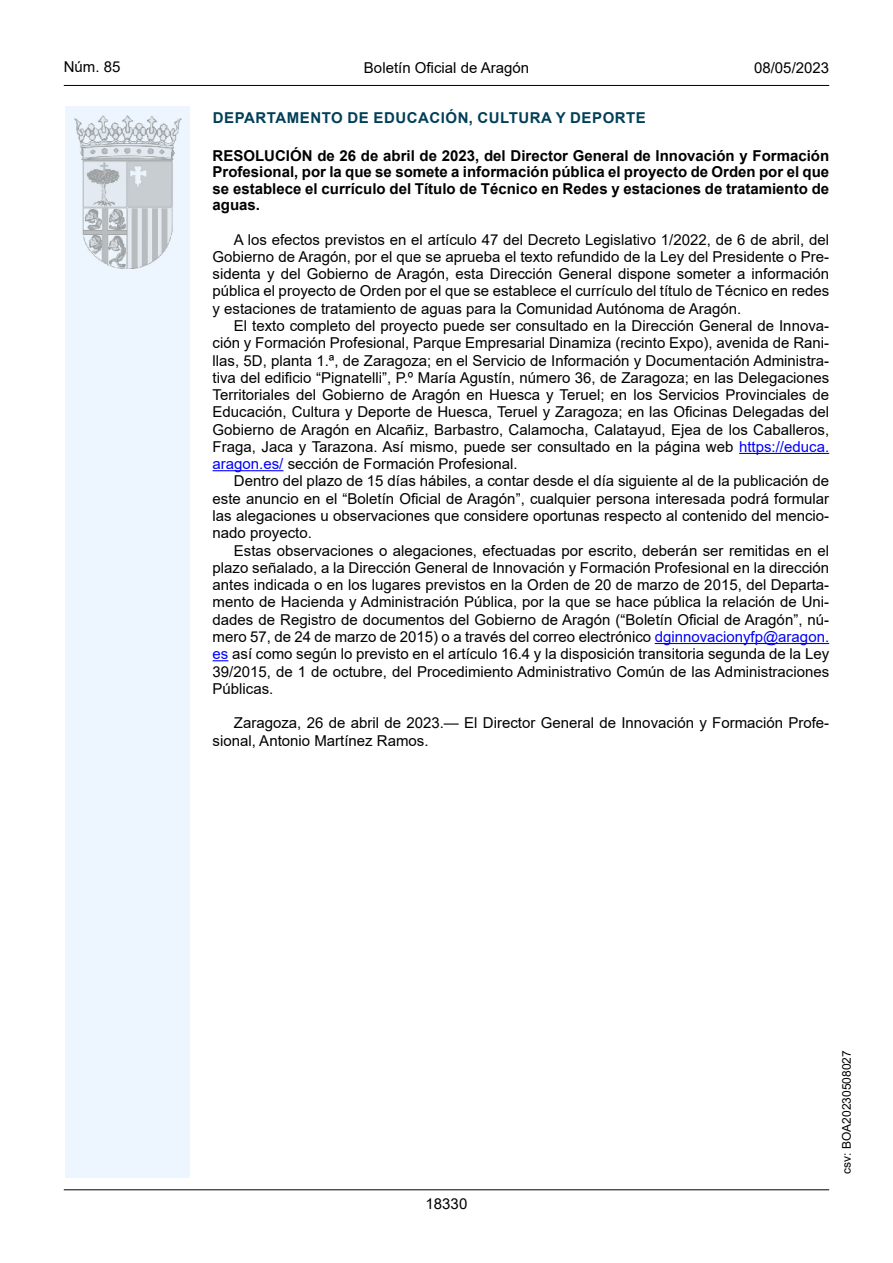
<style>
.page{position:relative;width:893px;height:1263px;background:#fff}
.page>*{position:absolute;margin:0;border:0;box-sizing:border-box;transform-origin:0 0}
.inicio_de_parrafo{font:15px/17.2px "Arial";color:#000;text-align:justify}
.Titulo_text{font:700 15px/16.5px "Arial";color:#000;text-align:justify}
.emisor_text{font:700 15px "Arial";letter-spacing:.035em;color:#003f58}
.estilo_head-c{font:15px "Arial";color:#000}
.estilo_head-d{font:15px "Arial MT2";color:#000}
.estilo_head-i{font:15px "Arial MT2";color:#000}
.numero_pagina{font:15px "Arial MT2";color:#000}
.estilo_head-i-2{font:12px "Arial MT2";color:#000}
.s1{color:#0000fa}
.s2{font-family:"Arial MT2";color:#0000fa}
</style>
<div class="page">
<div style="left:65px;top:106px;width:125px;height:1072px;background:#edf6fe"></div>
<img style="left:75px;top:115px;width:106px;height:153px">
<hr style="left:64px;top:85px;width:765px;height:1px;background:#000">
<hr style="left:64px;top:1189px;width:765px;height:1px;background:#000">
<hr style="left:739px;top:453px;width:90px;height:1px;background:#0000fa">
<hr style="left:213px;top:470px;width:70px;height:1px;background:#0000fa">
<hr style="left:655px;top:643px;width:174px;height:1px;background:#0000fa">
<svg style="left:213px;top:660px;width:15px;height:1px"></svg>
<p class="estilo_head-i" style="left:64px;top:57px;width:58px">Núm. 85</p>
<p class="estilo_head-c" style="left:364px;top:57px;width:167px">Boletín Oficial de Aragón</p>
<p class="estilo_head-d" style="left:754px;top:57px;width:77px">08/05/2023</p>
<h5 class="emisor_text" style="left:213px;top:107px;width:435px">DEPARTAMENTO DE EDUCACIÓN, CULTURA Y DEPORTE</h5>
<p class="Titulo_text" style="left:213px;top:147px;width:618px">RESOLUCIÓN de 26 de abril de 2023, del Director General de Innovación y Formación Profesional, por la que se somete a información pública el proyecto de Orden por el que se establece el currículo del Título de Técnico en Redes y estaciones de tratamiento de aguas.</p>
<p class="inicio_de_parrafo" style="left:213px;top:231px;width:618px;text-indent:21px">A los efectos previstos en el artículo 47 del Decreto Legislativo 1/2022, de 6 de abril, del Gobierno de Aragón, por el que se aprueba el texto refundido de la Ley del Presidente o Pre&shy;sidenta y del Gobierno de Aragón, esta Dirección General dispone someter a información pública el proyecto de Orden por el que se establece el currículo del título de Técnico en redes y estaciones de tratamiento de aguas para la Comunidad Autónoma de Aragón.</p>
<p class="inicio_de_parrafo" style="left:213px;top:317px;width:618px;text-indent:21px">El texto completo del proyecto puede ser consultado en la Dirección General de Innova&shy;ción y Formación Profesional, Parque Empresarial Dinamiza (recinto Expo), avenida de Rani&shy;llas, 5D, planta 1.ª, de Zaragoza; en el Servicio de Información y Documentación Administra&shy;tiva del edificio “Pignatelli”, P.º María Agustín, número 36, de Zaragoza; en las Delegaciones Territoriales del Gobierno de Aragón en Huesca y Teruel; en los Servicios Provinciales de Educación, Cultura y Deporte de Huesca, Teruel y Zaragoza; en las Oficinas Delegadas del Gobierno de Aragón en Alcañiz, Barbastro, Calamocha, Calatayud, Ejea de los Caballeros, Fraga, Jaca y Tarazona. Así mismo, puede ser consultado en la página web <span class="s1">https://educa. aragon.es/</span> sección de Formación Profesional.</p>
<p class="inicio_de_parrafo" style="left:213px;top:472px;width:618px;text-indent:21px">Dentro del plazo de 15 días hábiles, a contar desde el día siguiente al de la publicación de este anuncio en el “Boletín Oficial de Aragón”, cualquier persona interesada podrá formular las alegaciones u observaciones que considere oportunas respecto al contenido del mencio&shy;nado proyecto.</p>
<p class="inicio_de_parrafo" style="left:213px;top:542px;width:618px;text-indent:21px">Estas observaciones o alegaciones, efectuadas por escrito, deberán ser remitidas en el plazo señalado, a la Dirección General de Innovación y Formación Profesional en la dirección antes indicada o en los lugares previstos en la Orden de 20 de marzo de 2015, del Departa&shy;mento de Hacienda y Administración Pública, por la que se hace pública la relación de Uni&shy;dades de Registro de documentos del Gobierno de Aragón (“Boletín Oficial de Aragón”, nú&shy;mero 57, de 24 de marzo de 2015) o a través del correo electrónico <span class="s1">dginnovacionyfp@aragon. </span><span class="s2">es</span> así como según lo previsto en el artículo 16.4 y la disposición transitoria segunda de la Ley 39/2015, de 1 de octubre, del Procedimiento Administrativo Común de las Administraciones Públicas.</p>
<p class="inicio_de_parrafo" style="left:213px;top:714px;width:618px;text-indent:21px">Zaragoza, 26 de abril de 2023.— El Director General de Innovación y Formación Profe&shy;sional, Antonio Martínez Ramos.</p>
<p class="numero_pagina" style="left:426px;top:1193px;width:43px">18330</p>
<p class="estilo_head-i-2" style="left:838px;top:1174px;width:125px;rotate:-90deg">csv: BOA20230508027</p>
</div>
